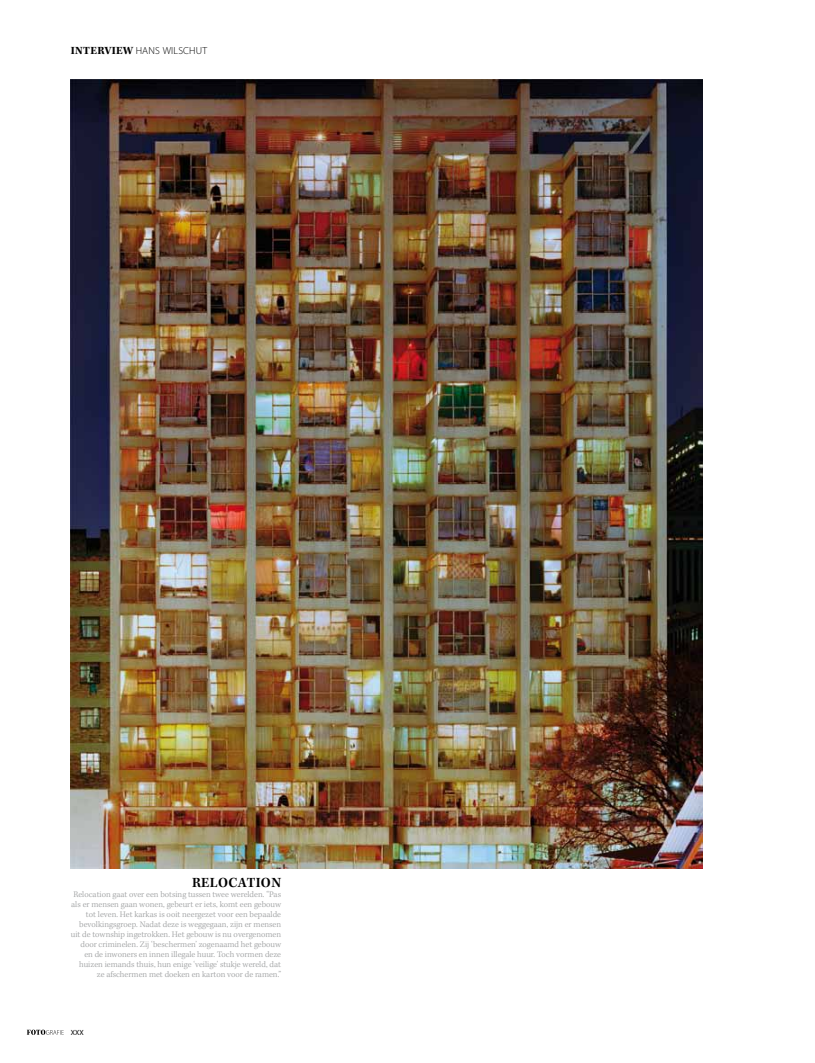
<style>
.page{position:relative;width:815px;height:1063px;background:#fff}
.page>*{position:absolute;margin:0;border:0;box-sizing:border-box;transform-origin:0 0}
.t1{font:300 14.38px "Myriad Arabic";letter-spacing:.01em;color:#000}
.t2{font:600 14.38px "Kepler Std";letter-spacing:.025em;color:#000}
.t3{font:300 8.75px/10px "Kepler Std";color:#9c9e9f;text-align:right}
.t4{font:7.5px "Myriad Pro";color:#000}
.s1{font-family:"Kepler Std";font-weight:700;font-size:11.25px}
</style>
<div class="page">
<img style="left:71px;top:79px;width:631px;height:790px">
<svg style="left:27px;top:1030px;width:37px;height:5px"></svg>
<h1 class="t1" style="left:71px;top:41px;width:138px"><span class="s1">INTERVIEW</span> Hans Wilschut</h1>
<h1 class="t2" style="left:192px;top:875px;width:90px">RELOCATION</h1>
<p class="t3" style="left:71px;top:890px;width:212px">Relocation gaat over een botsing tussen twee werelden. “Pas als er mensen gaan wonen, gebeurt er iets, komt een gebouw tot leven. Het karkas is ooit neergezet voor een bepaalde bevolkingsgroep. Nadat deze is weggegaan, zijn er mensen uit de township ingetrokken. Het gebouw is nu overgenomen door criminelen. Zij ‘beschermen’ zogenaamd het gebouw en de inwoners en innen illegale huur. Toch vormen deze huizen iemands thuis, hun enige ‘veilige’ stukje wereld, dat ze afschermen met doeken en karton voor de ramen.”</p>
<p class="t4" style="left:71px;top:1028px;width:14px">XXX</p>
</div>
